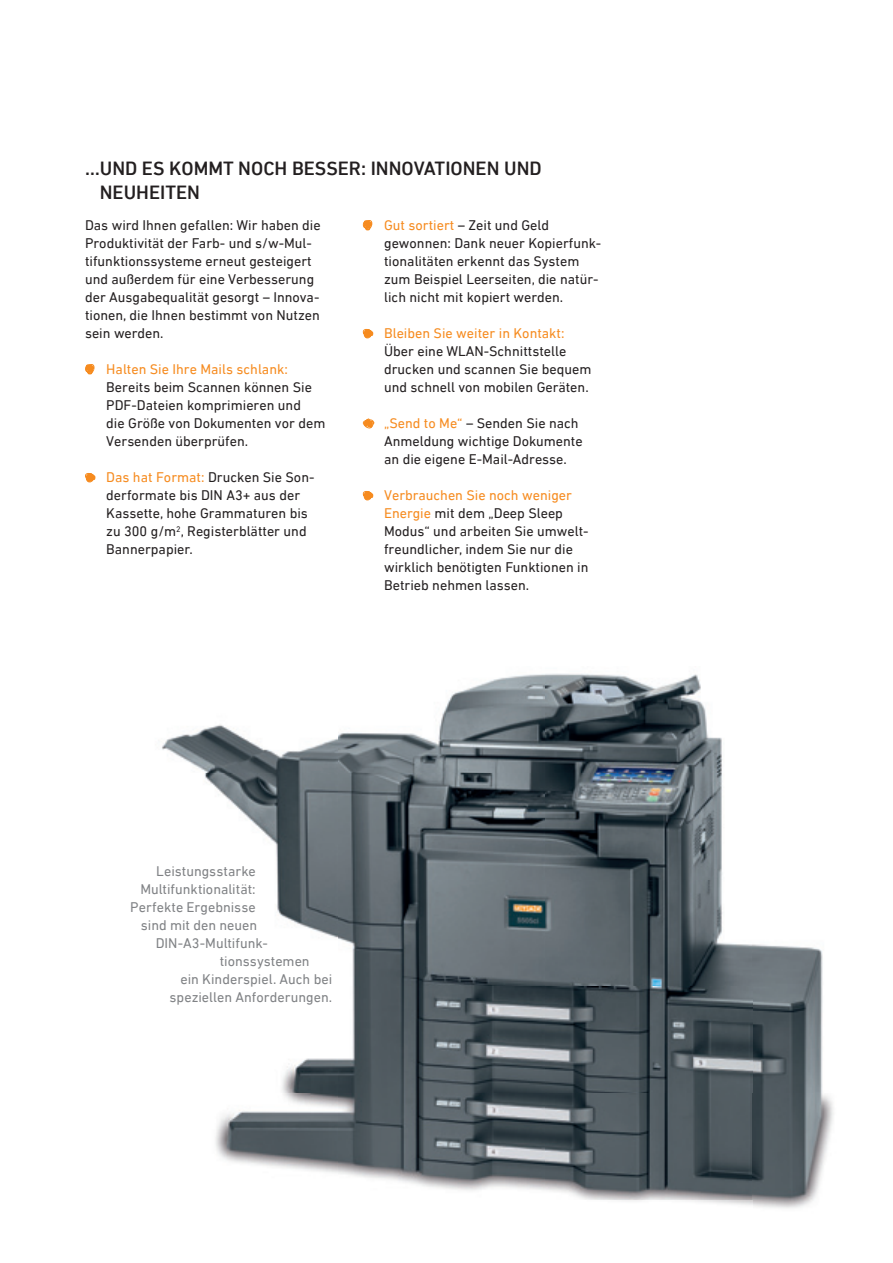
<style>
.page{position:relative;width:893px;height:1263px;background:#fff}
.page>*{position:absolute;margin:0;border:0;box-sizing:border-box;transform-origin:0 0}
.t1{font:500 19.5px/24px "DIN Next LT Pro";color:#231f20}
.t2{font:14.25px/18px "DIN Next LT Pro";color:#231f20}
.t3{font:14.25px "DIN Next LT Pro";color:#808285}
.t4{font:14.25px "DIN Next LT Pro";color:#f68b1f}
.s1{color:#f68b1f}
</style>
<div class="page">
<img style="left:162px;top:673px;width:672px;height:535px">
<svg style="left:85px;top:364px;width:10px;height:11px"></svg>
<svg style="left:85px;top:473px;width:11px;height:10px"></svg>
<svg style="left:362px;top:220px;width:11px;height:11px"></svg>
<svg style="left:362px;top:329px;width:12px;height:10px"></svg>
<svg style="left:362px;top:418px;width:13px;height:10px"></svg>
<svg style="left:362px;top:491px;width:12px;height:10px"></svg>
<h1 class="t1" style="left:100px;top:156px;width:443px;text-indent:-15px">… UND ES KOMMT NOCH BESSER: INNOVATIONEN UND<br>NEUHEITEN</h1>
<p class="t2" style="left:85px;top:216px;width:237px">Das wird Ihnen gefallen: Wir haben die Produktivität der Farb- und s/w-Mul&shy;tifunktionssysteme erneut gesteigert und außerdem für eine Verbesserung der Ausgabequalität gesorgt – Innova&shy;tionen, die Ihnen bestimmt von Nutzen sein werden.</p>
<p class="t4" style="left:106px;top:361px;width:183px">Halten Sie Ihre Mails schlank:</p>
<p class="t2" style="left:106px;top:378px;width:221px">Bereits beim Scannen können Sie<br>PDF-Dateien komprimieren und<br>die Größe von Dokumenten vor dem<br>Versenden überprüfen.</p>
<p class="t2" style="left:106px;top:468px;width:210px"><span class="s1">Das hat Format:</span> Drucken Sie Son&shy;derformate bis DIN A3+ aus der<br>Kassette, hohe Grammaturen bis zu 300 g/m<sup>2</sup>, Registerblätter und<br>Bannerpapier.</p>
<p class="t2" style="left:384px;top:216px;width:218px"><span class="s1">Gut sortiert</span> – Zeit und Geld gewonnen: Dank neuer Kopierfunk&shy;tionalitäten erkennt das System zum Beispiel Leerseiten, die natür&shy;lich nicht mit kopiert werden.</p>
<p class="t4" style="left:384px;top:325px;width:182px">Bleiben Sie weiter in Kontakt:</p>
<p class="t2" style="left:384px;top:342px;width:209px">Über eine WLAN-Schnittstelle drucken und scannen Sie bequem und schnell von mobilen Geräten.</p>
<p class="t2" style="left:384px;top:414px;width:200px"><span class="s1">„Send to Me“</span> – Senden Sie nach<br>Anmeldung wichtige Dokumente an die eigene E-Mail-Adresse.</p>
<p class="t2" style="left:384px;top:486px;width:206px"><span class="s1">Verbrauchen Sie noch weniger<br>Energie</span> mit dem „Deep Sleep<br>Modus“ und arbeiten Sie umwelt&shy;freundlicher, indem Sie nur die wirklich benötigten Funktionen in<br>Betrieb nehmen lassen.</p>
<p class="t3" style="left:156px;top:863px;width:101px">Leistungsstarke</p>
<p class="t3" style="left:140px;top:881px;width:117px">Multifunktionalität:</p>
<p class="t3" style="left:130px;top:899px;width:127px">Perfekte Ergebnisse</p>
<p class="t3" style="left:141px;top:917px;width:118px">sind mit den neuen</p>
<p class="t3" style="left:156px;top:935px;width:114px">DIN-A3-Multifunk-</p>
<p class="t3" style="left:220px;top:953px;width:91px">tionssystemen</p>
<p class="t3" style="left:180px;top:971px;width:153px">ein Kinderspiel. Auch bei</p>
<p class="t3" style="left:170px;top:989px;width:164px">speziellen Anforderungen.</p>
</div>
